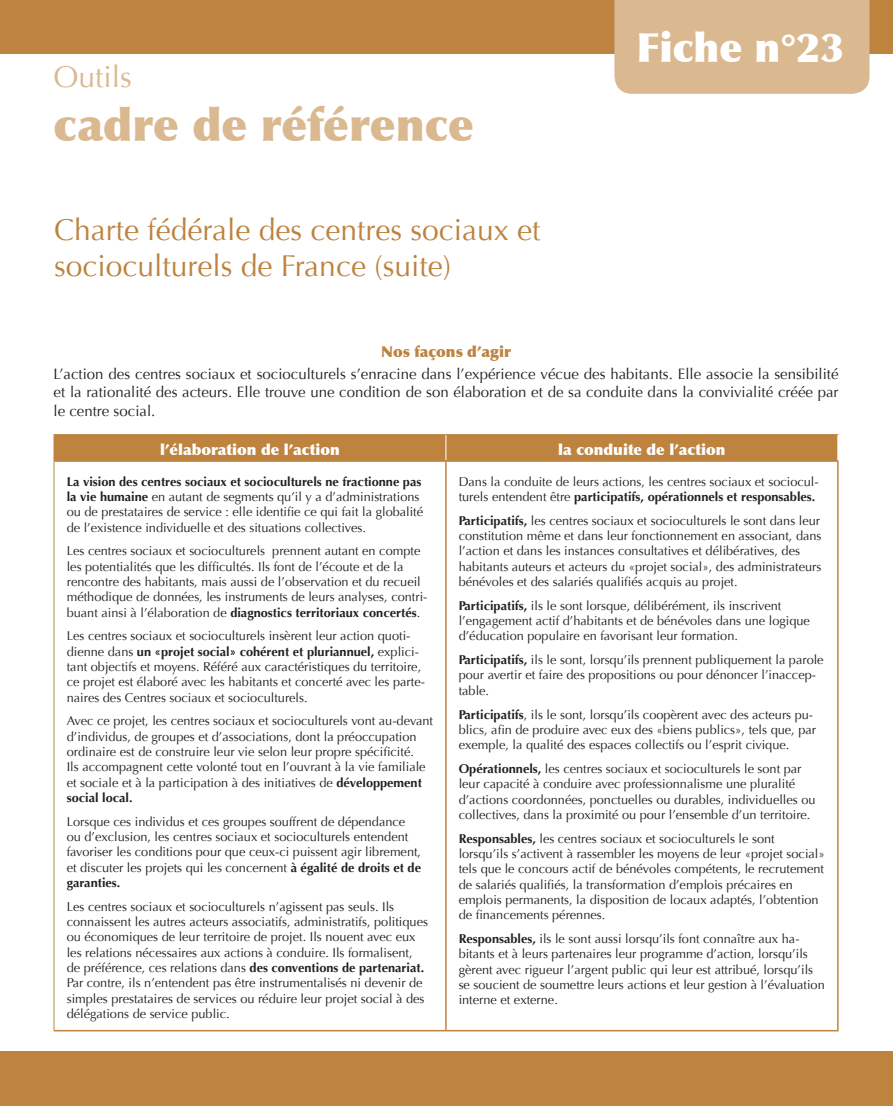
<style>
.page{position:relative;width:893px;height:1106px;background:#fff}
.page>*{position:absolute;margin:0;border:0;box-sizing:border-box;transform-origin:0 0}
.t1{font:900 45px "Optima";color:#dab991}
.t2{font:900 40.05px "Optima";color:#fff}
.t3{font:30px/36px "Optima";color:#bd833f}
.t4{font:30px "Optima";color:#dab991}
.t5{font:15px/18px "Optima";color:#231f20;text-align:justify}
.t6{font:900 15px "Optima";color:#fff}
.t7{font:900 15px "Optima";color:#bd833f}
.t8{font:12.75px/15.3px "Optima";color:#231f20}
.s1{font-weight:700}
</style>
<div class="page">
<div style="left:0;top:1052px;width:893px;height:54px;background:#bd833f"></div>
<div style="left:0;top:0;width:893px;height:53px;background:#bd833f"></div>
<div style="left:615px;top:0;width:254px;height:94px;background:#dab991"></div>
<div style="left:54px;top:435px;width:784px;height:25px;background:#bd833f"></div>
<hr style="left:54px;top:434px;width:392px;height:1px;background:#bd833f">
<hr style="left:446px;top:434px;width:392px;height:1px;background:#bd833f">
<hr style="left:54px;top:461px;width:1px;height:568px;background:#bd833f">
<hr style="left:54px;top:460px;width:392px;height:2px;background:#bd833f">
<hr style="left:54px;top:1029px;width:392px;height:2px;background:#bd833f">
<hr style="left:445px;top:462px;width:2px;height:567px;background:#bd833f">
<hr style="left:446px;top:460px;width:393px;height:2px;background:#bd833f">
<hr style="left:837px;top:462px;width:2px;height:567px;background:#bd833f">
<hr style="left:446px;top:1029px;width:393px;height:2px;background:#bd833f">
<h3 class="t4" style="left:53px;top:60px;width:80px">Outils</h3>
<h1 class="t1" style="left:53px;top:98px;width:422px">cadre de référence</h1>
<h3 class="t3" style="left:54px;top:212px;width:488px">Charte fédérale des centres sociaux et socioculturels de France (suite)</h3>
<h2 class="t2" style="left:636px;top:24px;width:210px">Fiche n°23</h2>
<h2 class="t2" style="left:797px;top:24px;width:49px">10</h2>
<p class="t7" style="left:381px;top:343px;width:131px">Nos façons d’agir</p>
<p class="t5" style="left:54px;top:365px;width:786px">L’action des centres sociaux et socioculturels s’enracine dans l’expérience vécue des habitants. Elle associe la sensibilité et la rationalité des acteurs. Elle trouve une condition de son élaboration et de sa conduite dans la convivialité créée par le centre social.</p>
<p class="t6" style="left:160px;top:440px;width:181px">l’élaboration de l’action</p>
<p class="t6" style="left:558px;top:440px;width:169px">la conduite de l’action</p>
<p class="t8" style="left:67px;top:474px;width:358px"><span class="s1">La vision des centres sociaux et socioculturels ne fractionne pas la vie humaine</span> en autant de segments qu’il y a d’administrations ou de prestataires de service : elle identifie ce qui fait la globalité de l’existence individuelle et des situations collectives.</p>
<p class="t8" style="left:67px;top:543px;width:362px">Les centres sociaux et socioculturels prennent autant en compte les potentialités que les difficultés. Ils font de l’écoute et de la rencontre des habitants, mais aussi de l’observation et du recueil méthodique de données, les instruments de leurs analyses, contri&shy;buant ainsi à l’élaboration de <span class="s1">diagnostics territoriaux concertés</span>.</p>
<p class="t8" style="left:67px;top:628px;width:360px">Les centres sociaux et socioculturels insèrent leur action quoti&shy;dienne dans <span class="s1">un «projet social» cohérent et pluriannuel,</span> explici&shy;tant objectifs et moyens. Référé aux caractéristiques du territoire, ce projet est élaboré avec les habitants et concerté avec les parte&shy;naires des Centres sociaux et socioculturels.</p>
<p class="t8" style="left:67px;top:713px;width:368px">Avec ce projet, les centres sociaux et socioculturels vont au-devant d’individus, de groupes et d’associations, dont la préoccupation ordinaire est de construire leur vie selon leur propre spécificité.<br>Ils accompagnent cette volonté tout en l’ouvrant à la vie familiale et sociale et à la participation à des initiatives de <span class="s1">développement social local.</span></p>
<p class="t8" style="left:67px;top:814px;width:356px">Lorsque ces individus et ces groupes souffrent de dépendance ou d’exclusion, les centres sociaux et socioculturels entendent favoriser les conditions pour que ceux-ci puissent agir librement, et discuter les projets qui les concernent <span class="s1">à égalité de droits et de garanties.</span></p>
<p class="t8" style="left:67px;top:899px;width:363px">Les centres sociaux et socioculturels n’agissent pas seuls. Ils connaissent les autres acteurs associatifs, administratifs, politiques ou économiques de leur territoire de projet. Ils nouent avec eux les relations nécessaires aux actions à conduire. Ils formalisent, de préférence, ces relations dans <span class="s1">des conventions de partenariat.<br></span>Par contre, ils n’entendent pas être instrumentalisés ni devenir de simples prestataires de services ou réduire leur projet social à des délégations de service public.</p>
<p class="t8" style="left:459px;top:474px;width:361px">Dans la conduite de leurs actions, les centres sociaux et sociocul&shy;turels entendent être <span class="s1">participatifs, opérationnels et responsables.</span></p>
<p class="t8" style="left:459px;top:513px;width:364px"><span class="s1">Participatifs,</span> les centres sociaux et socioculturels le sont dans leur constitution même et dans leur fonctionnement en associant, dans l’action et dans les instances consultatives et délibératives, des habitants auteurs et acteurs du «projet social», des administrateurs bénévoles et des salariés qualifiés acquis au projet.</p>
<p class="t8" style="left:459px;top:598px;width:353px"><span class="s1">Participatifs,</span> ils le sont lorsque, délibérément, ils inscrivent l’engagement actif d’habitants et de bénévoles dans une logique d’éducation populaire en favorisant leur formation.</p>
<p class="t8" style="left:459px;top:652px;width:366px"><span class="s1">Participatifs,</span> ils le sont, lorsqu’ils prennent publiquement la parole pour avertir et faire des propositions ou pour dénoncer l’inaccep&shy;table.</p>
<p class="t8" style="left:459px;top:706px;width:359px"><span class="s1">Participatifs</span>, ils le sont, lorsqu’ils coopèrent avec des acteurs pu&shy;blics, afin de produire avec eux des «biens publics», tels que, par exemple, la qualité des espaces collectifs ou l’esprit civique.</p>
<p class="t8" style="left:459px;top:761px;width:358px"><span class="s1">Opérationnels,</span> les centres sociaux et socioculturels le sont par leur capacité à conduire avec professionnalisme une pluralité d’actions coordonnées, ponctuelles ou durables, individuelles ou collectives, dans la proximité ou pour l’ensemble d’un territoire.</p>
<p class="t8" style="left:459px;top:831px;width:368px"><span class="s1">Responsables,</span> les centres sociaux et socioculturels le sont lorsqu’ils s’activent à rassembler les moyens de leur «projet social» tels que le concours actif de bénévoles compétents, le recrutement de salariés qualifiés, la transformation d’emplois précaires en emplois permanents, la disposition de locaux adaptés, l’obtention de financements pérennes.</p>
<p class="t8" style="left:459px;top:931px;width:368px"><span class="s1">Responsables,</span> ils le sont aussi lorsqu’ils font connaître aux ha&shy;bitants et à leurs partenaires leur programme d’action, lorsqu’ils gèrent avec rigueur l’argent public qui leur est attribué, lorsqu’ils se soucient de soumettre leurs actions et leur gestion à l’évaluation interne et externe.</p>
</div>
